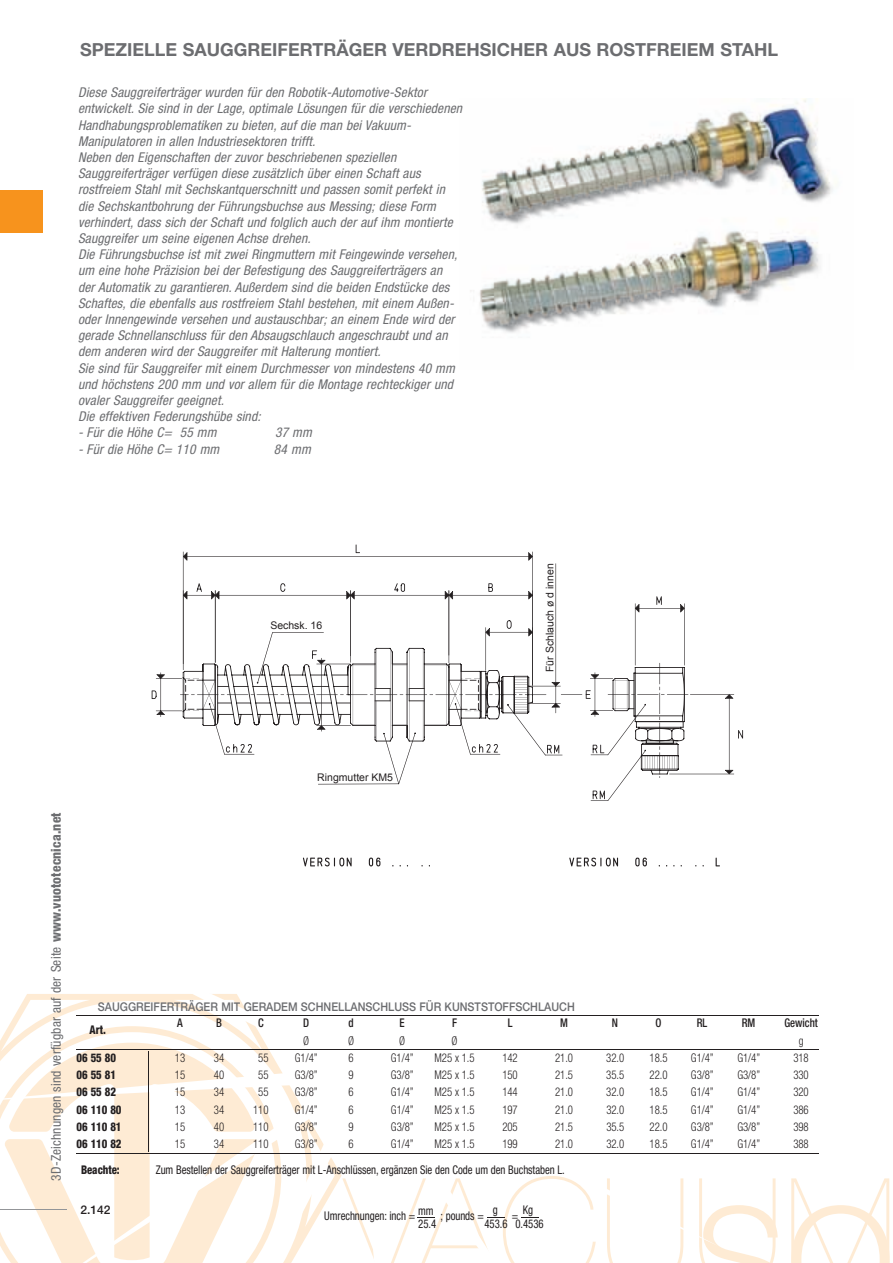
<style>
.page{position:relative;width:893px;height:1263px;background:#fff}
.page>*{position:absolute;margin:0;border:0;box-sizing:border-box;transform-origin:0 0}
.t1{font:700 18px "Helvetica Neue";color:#6c6d70}
.t2{font:italic condensed 13.5px/16.2px "Helvetica Neue";letter-spacing:.01em;color:#6c6d70}
.t3{font:condensed 13.5px "Helvetica Neue";letter-spacing:.01em;color:#6c6d70}
.t4{font:300 condensed 12px "Helvetica Neue";letter-spacing:-.005em;color:#231f20;scale:.9 1}
.t5{font:condensed 12px "Helvetica Neue";letter-spacing:-.005em;color:#231f20;scale:.9 1}
.t6{font:500 12px "Helvetica Neue";color:#6c6d70;scale:.9 1}
.t7{font:800 condensed 12px "Helvetica Neue";letter-spacing:-.005em;color:#231f20;scale:.9 1}
.t8{font:500 condensed 12px "Helvetica Neue";color:#231f20;scale:.9 1}
.t9{font:500 12px "Helvetica Neue";color:#231f20}
.t10{font:10.5px "Arial";color:#231f20}
.s1{font-weight:800}
</style>
<div class="page">
<svg style="left:757px;top:1178px;width:21px;height:85px"></svg>
<svg style="left:0;top:690px;width:757px;height:573px"></svg>
<div style="left:0;top:190px;width:43px;height:43px;background:#f7931d"></div>
<svg style="left:342px;top:1176px;width:254px;height:87px"></svg>
<img style="left:470px;top:99px;width:363px;height:234px">
<svg style="left:303px;top:857px;width:417px;height:9px"></svg>
<svg style="left:152px;top:544px;width:591px;height:257px"></svg>
<hr style="left:77px;top:1015px;width:742px;height:1px;background:#231f20">
<hr style="left:77px;top:1049px;width:742px;height:1px;background:#231f20">
<hr style="left:77px;top:1153px;width:742px;height:1px;background:#231f20">
<hr style="left:148px;top:1051px;width:1px;height:101px;background:#231f20">
<svg style="left:791px;top:1178px;width:99px;height:85px"></svg>
<svg style="left:0;top:1139px;width:259px;height:124px"></svg>
<h1 class="t1" style="left:80px;top:39px;width:699px">SPEZIELLE SAUGGREIFERTRÄGER VERDREHSICHER AUS ROSTFREIEM STAHL</h1>
<p class="t2" style="left:78px;top:84px;width:386px">Diese Sauggreiferträger wurden für den Robotik-Automotive-Sektor entwickelt. Sie sind in der Lage, optimale Lösungen für die verschiedenen Handhabungsproblematiken zu bieten, auf die man bei Vakuum-Manipulatoren in allen Industriesektoren trifft.<br>Neben den Eigenschaften der zuvor beschriebenen speziellen Sauggreiferträger verfügen diese zusätzlich über einen Schaft aus rostfreiem Stahl mit Sechskantquerschnitt und passen somit perfekt in die Sechskantbohrung der Führungsbuchse aus Messing; diese Form verhindert, dass sich der Schaft und folglich auch der auf ihm montierte Sauggreifer um seine eigenen Achse drehen.<br>Die Führungsbuchse ist mit zwei Ringmuttern mit Feingewinde versehen, um eine hohe Präzision bei der Befestigung des Sauggreiferträgers an der Automatik zu garantieren. Außerdem sind die beiden Endstücke des Schaftes, die ebenfalls aus rostfreiem Stahl bestehen, mit einem Außen&shy;oder Innengewinde versehen und austauschbar; an einem Ende wird der gerade Schnellanschluss für den Absaugschlauch angeschraubt und an dem anderen wird der Sauggreifer mit Halterung montiert.<br>Sie sind für Sauggreifer mit einem Durchmesser von mindestens 40 mm und höchstens 200 mm und vor allem für die Montage rechteckiger und ovaler Sauggreifer geeignet.<br>Die effektiven Federungshübe sind:</p>
<p class="t2" style="left:78px;top:424px;width:140px">- Für die Höhe C= 55 mm</p>
<p class="t2" style="left:275px;top:424px;width:38px">37 mm</p>
<p class="t2" style="left:78px;top:441px;width:143px">- Für die Höhe C= 110 mm</p>
<p class="t2" style="left:274px;top:441px;width:38px">84 mm</p>
<p class="t10" style="left:270px;top:619px;width:53px">Sechsk. 16</p>
<p class="t10" style="left:543px;top:672px;width:110px;rotate:-90deg">Für Schlauch ø d innen</p>
<p class="t3" style="left:48px;top:1181px;width:370px;rotate:-90deg">3D-Zeichnungen sind verfügbar auf der Seite <span class="s1">www.vuototecnica.net</span></p>
<p class="t10" style="left:317px;top:771px;width:77px">Ringmutter KM5</p>
<p class="t6" style="left:98px;top:1000px;width:531px">SAUGGREIFERTRÄGER MIT GERADEM SCHNELLANSCHLUSS FÜR KUNSTSTOFFSCHLAUCH</p>
<p class="t7" style="left:90px;top:1022px;width:20px">Art.</p>
<p class="t8" style="left:177px;top:1016px;width:8px">A</p>
<p class="t8" style="left:216px;top:1016px;width:8px">B</p>
<p class="t8" style="left:258px;top:1016px;width:8px">C</p>
<p class="t8" style="left:303px;top:1016px;width:8px">D</p>
<p class="t8" style="left:348px;top:1016px;width:7px">d</p>
<p class="t8" style="left:399px;top:1016px;width:7px">E</p>
<p class="t8" style="left:452px;top:1016px;width:7px">F</p>
<p class="t8" style="left:508px;top:1016px;width:7px">L</p>
<p class="t8" style="left:560px;top:1016px;width:10px">M</p>
<p class="t8" style="left:612px;top:1016px;width:8px">N</p>
<p class="t8" style="left:656px;top:1016px;width:8px">O</p>
<p class="t8" style="left:697px;top:1016px;width:13px">RL</p>
<p class="t8" style="left:742px;top:1016px;width:17px">RM</p>
<p class="t8" style="left:784px;top:1016px;width:39px">Gewicht</p>
<p class="t4" style="left:303px;top:1033px;width:8px">Ø</p>
<p class="t4" style="left:348px;top:1033px;width:8px">Ø</p>
<p class="t4" style="left:399px;top:1033px;width:8px">Ø</p>
<p class="t4" style="left:452px;top:1033px;width:8px">Ø</p>
<p class="t4" style="left:799px;top:1033px;width:7px">g</p>
<p class="t7" style="left:77px;top:1050px;width:45px">06 55 80</p>
<p class="t4" style="left:175px;top:1051px;width:13px">13</p>
<p class="t4" style="left:214px;top:1051px;width:13px">34</p>
<p class="t4" style="left:258px;top:1051px;width:13px">55</p>
<p class="t4" style="left:295px;top:1051px;width:27px">G1/4”</p>
<p class="t4" style="left:348px;top:1051px;width:7px">6</p>
<p class="t4" style="left:391px;top:1051px;width:27px">G1/4”</p>
<p class="t4" style="left:435px;top:1051px;width:46px">M25 x 1.5</p>
<p class="t4" style="left:502px;top:1051px;width:19px">142</p>
<p class="t4" style="left:555px;top:1051px;width:21px">21.0</p>
<p class="t4" style="left:606px;top:1051px;width:21px">32.0</p>
<p class="t4" style="left:650px;top:1051px;width:21px">18.5</p>
<p class="t4" style="left:691px;top:1051px;width:27px">G1/4”</p>
<p class="t4" style="left:737px;top:1051px;width:27px">G1/4”</p>
<p class="t4" style="left:793px;top:1051px;width:19px">318</p>
<p class="t7" style="left:77px;top:1067px;width:45px">06 55 81</p>
<p class="t4" style="left:175px;top:1068px;width:13px">15</p>
<p class="t4" style="left:214px;top:1068px;width:13px">40</p>
<p class="t4" style="left:258px;top:1068px;width:13px">55</p>
<p class="t4" style="left:295px;top:1068px;width:27px">G3/8”</p>
<p class="t4" style="left:348px;top:1068px;width:7px">9</p>
<p class="t4" style="left:391px;top:1068px;width:27px">G3/8”</p>
<p class="t4" style="left:435px;top:1068px;width:46px">M25 x 1.5</p>
<p class="t4" style="left:502px;top:1068px;width:19px">150</p>
<p class="t4" style="left:555px;top:1068px;width:21px">21.5</p>
<p class="t4" style="left:606px;top:1068px;width:21px">35.5</p>
<p class="t4" style="left:650px;top:1068px;width:21px">22.0</p>
<p class="t4" style="left:691px;top:1068px;width:27px">G3/8”</p>
<p class="t4" style="left:737px;top:1068px;width:27px">G3/8”</p>
<p class="t4" style="left:793px;top:1068px;width:19px">330</p>
<p class="t7" style="left:77px;top:1085px;width:45px">06 55 82</p>
<p class="t4" style="left:175px;top:1085px;width:13px">15</p>
<p class="t4" style="left:214px;top:1085px;width:13px">34</p>
<p class="t4" style="left:258px;top:1085px;width:13px">55</p>
<p class="t4" style="left:295px;top:1085px;width:27px">G3/8”</p>
<p class="t4" style="left:348px;top:1085px;width:7px">6</p>
<p class="t4" style="left:391px;top:1085px;width:27px">G1/4”</p>
<p class="t4" style="left:435px;top:1085px;width:46px">M25 x 1.5</p>
<p class="t4" style="left:502px;top:1085px;width:19px">144</p>
<p class="t4" style="left:555px;top:1085px;width:21px">21.0</p>
<p class="t4" style="left:606px;top:1085px;width:21px">32.0</p>
<p class="t4" style="left:650px;top:1085px;width:21px">18.5</p>
<p class="t4" style="left:691px;top:1085px;width:27px">G1/4”</p>
<p class="t4" style="left:737px;top:1085px;width:27px">G1/4”</p>
<p class="t4" style="left:793px;top:1085px;width:19px">320</p>
<p class="t7" style="left:77px;top:1102px;width:52px">06 110 80</p>
<p class="t4" style="left:175px;top:1102px;width:13px">13</p>
<p class="t4" style="left:214px;top:1102px;width:13px">34</p>
<p class="t4" style="left:253px;top:1102px;width:19px">110</p>
<p class="t4" style="left:295px;top:1102px;width:27px">G1/4”</p>
<p class="t4" style="left:348px;top:1102px;width:7px">6</p>
<p class="t4" style="left:391px;top:1102px;width:27px">G1/4”</p>
<p class="t4" style="left:435px;top:1102px;width:46px">M25 x 1.5</p>
<p class="t4" style="left:502px;top:1102px;width:19px">197</p>
<p class="t4" style="left:555px;top:1102px;width:21px">21.0</p>
<p class="t4" style="left:606px;top:1102px;width:21px">32.0</p>
<p class="t4" style="left:650px;top:1102px;width:21px">18.5</p>
<p class="t4" style="left:691px;top:1102px;width:27px">G1/4”</p>
<p class="t4" style="left:737px;top:1102px;width:27px">G1/4”</p>
<p class="t4" style="left:793px;top:1102px;width:19px">386</p>
<p class="t7" style="left:77px;top:1119px;width:52px">06 110 81</p>
<p class="t4" style="left:175px;top:1120px;width:13px">15</p>
<p class="t4" style="left:214px;top:1120px;width:13px">40</p>
<p class="t4" style="left:253px;top:1120px;width:19px">110</p>
<p class="t4" style="left:295px;top:1120px;width:27px">G3/8”</p>
<p class="t4" style="left:348px;top:1120px;width:7px">9</p>
<p class="t4" style="left:391px;top:1120px;width:27px">G3/8”</p>
<p class="t4" style="left:435px;top:1120px;width:46px">M25 x 1.5</p>
<p class="t4" style="left:502px;top:1120px;width:19px">205</p>
<p class="t4" style="left:555px;top:1120px;width:21px">21.5</p>
<p class="t4" style="left:606px;top:1120px;width:21px">35.5</p>
<p class="t4" style="left:650px;top:1120px;width:21px">22.0</p>
<p class="t4" style="left:691px;top:1120px;width:27px">G3/8”</p>
<p class="t4" style="left:737px;top:1120px;width:27px">G3/8”</p>
<p class="t4" style="left:793px;top:1120px;width:19px">398</p>
<p class="t7" style="left:77px;top:1136px;width:52px">06 110 82</p>
<p class="t4" style="left:175px;top:1137px;width:13px">15</p>
<p class="t4" style="left:214px;top:1137px;width:13px">34</p>
<p class="t4" style="left:253px;top:1137px;width:19px">110</p>
<p class="t4" style="left:295px;top:1137px;width:27px">G3/8”</p>
<p class="t4" style="left:348px;top:1137px;width:7px">6</p>
<p class="t4" style="left:391px;top:1137px;width:27px">G1/4”</p>
<p class="t4" style="left:435px;top:1137px;width:46px">M25 x 1.5</p>
<p class="t4" style="left:502px;top:1137px;width:19px">199</p>
<p class="t4" style="left:555px;top:1137px;width:21px">21.0</p>
<p class="t4" style="left:606px;top:1137px;width:21px">32.0</p>
<p class="t4" style="left:650px;top:1137px;width:21px">18.5</p>
<p class="t4" style="left:691px;top:1137px;width:27px">G1/4”</p>
<p class="t4" style="left:737px;top:1137px;width:27px">G1/4”</p>
<p class="t4" style="left:793px;top:1137px;width:19px">388</p>
<p class="t7" style="left:81px;top:1162px;width:44px">Beachte:</p>
<p class="t5" style="left:156px;top:1163px;width:456px">Zum Bestellen der Sauggreiferträger mit L-Anschlüssen, ergänzen Sie den Code um den Buchstaben L.</p>
<p class="t9" style="left:81px;top:1202px;width:32px">2.142</p>
<p class="t5" style="left:418px;top:1204px;width:19px">mm</p>
<p class="t5" style="left:493px;top:1202px;width:7px">g</p>
<p class="t5" style="left:523px;top:1203px;width:13px">Kg</p>
<p class="t5" style="left:324px;top:1208px;width:103px">Umrechnungen: inch =</p>
<p class="t5" style="left:440px;top:1208px;width:50px">; pounds =</p>
<p class="t5" style="left:512px;top:1208px;width:9px">=</p>
<p class="t5" style="left:418px;top:1216px;width:21px">25.4</p>
<p class="t5" style="left:484px;top:1216px;width:67px">453.6 0.4536</p>
</div>
